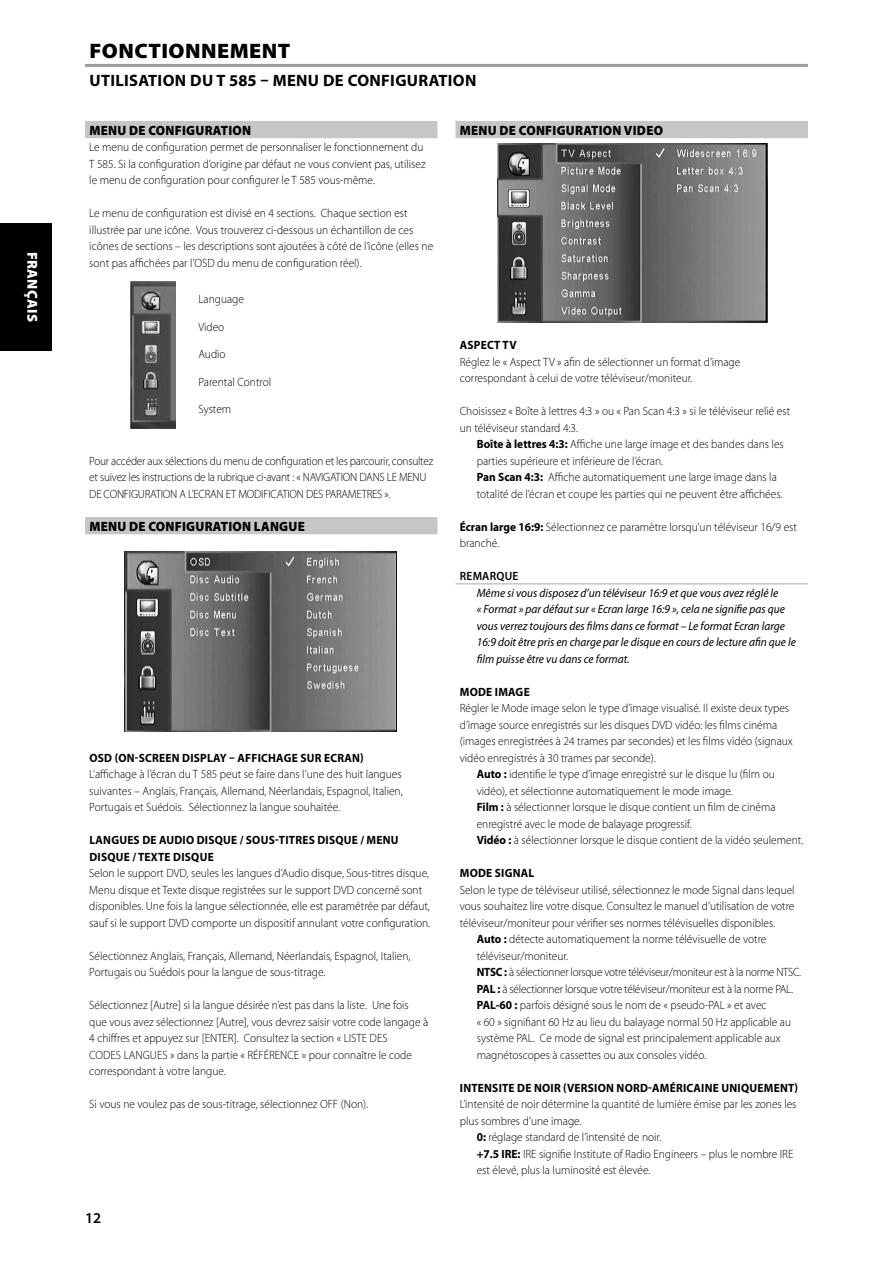
<style>
.page{position:relative;width:893px;height:1263px;background:#fff}
.page>*{position:absolute;margin:0;border:0;box-sizing:border-box;transform-origin:0 0}
.t1{font:900 21px "Myriad Pro";letter-spacing:.02em;color:#000;scale:1.05 1}
.t2{font:700 16.5px "Myriad Pro";color:#000}
.t3{font:600 15px "Myriad Pro";color:#000}
.t4{font:900 14.4px "Myriad Pro";letter-spacing:.02em;color:#fff}
.t5{font:900 13.5px "Myriad Pro";letter-spacing:.02em;color:#000;scale:.95 1}
.t6{font:300 12px/16.5px "Myriad Pro";color:#000;scale:.95 1}
.t7{font:italic 12px/16.5px "Myriad Pro";color:#000;scale:.95 1}
.t8{font:300 12px/16.5px "Myriad Pro";letter-spacing:-.02em;color:#000;scale:.94 1}
.t9{font:700 12px "Myriad Pro";letter-spacing:.02em;color:#000;scale:.95 1}
.t10{font:300 12px "Myriad Pro";letter-spacing:-.02em;color:#000;scale:.93 1}
.t11{font:300 12px "Myriad Pro";letter-spacing:-.02em;color:#000;scale:.95 1}
.t12{font:600 12px "Myriad Pro";letter-spacing:.02em;color:#000;scale:.95 1}
.s1{font-weight:700}
</style>
<div class="page">
<div style="left:85px;top:121px;width:352px;height:17px;background:#c5c6c8"></div>
<div style="left:85px;top:517px;width:352px;height:17px;background:#c5c6c8"></div>
<div style="left:455px;top:121px;width:353px;height:17px;background:#c5c6c8"></div>
<hr style="left:455px;top:583px;width:353px;height:2px;background:#c5c6c8">
<hr style="left:85px;top:64px;width:723px;height:3px;background:#9c9d9f">
<img style="left:124px;top:551px;width:273px;height:180px">
<img style="left:497px;top:144px;width:271px;height:179px">
<img style="left:130px;top:281px;width:46px;height:147px">
<div style="left:0;top:223px;width:51px;height:127px;background:#000"></div>
<p class="t4" style="left:42px;top:252px;width:71px;rotate:90deg">FRANÇAIS</p>
<h1 class="t1" style="left:90px;top:37px;width:193px">foNCTIONNEmENT</h1>
<h2 class="t2" style="left:89px;top:70px;width:10px">UTILISATION</h2>
<h2 class="t2" style="left:190px;top:70px;width:95px">DU T 585 – MENU</h2>
<h2 class="t2" style="left:323px;top:70px;width:45px">DE CONFI</h2>
<h2 class="t2" style="left:395px;top:70px;width:23px">GURATION</h2>
<p class="t5" style="left:89px;top:121px;width:172px">MENU DE CONFIGURATION</p>
<p class="t6" style="left:89px;top:139px;width:356px">Le menu de configuration permet de personnaliser le fonctionnement du<br>T 585. Si la configuration d’origine par défaut ne vous convient pas, utilisez le menu de configuration pour configurer le T 585 vous-même.</p>
<p class="t6" style="left:89px;top:205px;width:364px">Le menu de configuration est divisé en 4 sections. Chaque section est illustrée par une icône. Vous trouverez ci-dessous un échantillon de ces icônes de sections – les descriptions sont ajoutées à côté de l’icône (elles ne sont pas affichées par l’OSD du menu de configuration réel).</p>
<p class="t6" style="left:198px;top:291px;width:49px">Language</p>
<p class="t6" style="left:198px;top:318px;width:29px">Video</p>
<p class="t6" style="left:198px;top:346px;width:30px">Audio</p>
<p class="t6" style="left:198px;top:373px;width:78px">Parental Control</p>
<p class="t6" style="left:198px;top:401px;width:36px">System</p>
<p class="t8" style="left:89px;top:452px;width:367px">Pour accéder aux sélections du menu de configuration et les parcourir, consultez et suivez les instructions de la rubrique ci-avant : « NAVIGATION DANS LE MENU<br>DE CONFIGURATION A L’ECRAN ET MODIFICATION DES PARAMETRES ».</p>
<p class="t5" style="left:89px;top:517px;width:228px">MENU DE CONFIGURATION LANGUE</p>
<p class="t9" style="left:89px;top:750px;width:9px">OSD</p>
<p class="t9" style="left:115px;top:750px;width:48px">(ON-SCREEN</p>
<p class="t9" style="left:182px;top:750px;width:8px">DISPLAY</p>
<p class="t9" style="left:229px;top:750px;width:16px">– AFFI</p>
<p class="t9" style="left:261px;top:750px;width:50px">CHAGE SUR</p>
<p class="t9" style="left:324px;top:750px;width:23px">ECRAN</p>
<p class="t9" style="left:360px;top:750px;width:5px">)</p>
<p class="t6" style="left:89px;top:766px;width:331px;text-align:justify">L’affichage à l’écran du T 585 peut se faire dans l’une des huit langues suivantes – Anglais, Français, Allemand, Néerlandais, Espagnol, Italien, Portugais et Suédois. Sélectionnez la langue souhaitée.</p>
<p class="t9" style="left:89px;top:832px;width:3px">LAN</p>
<p class="t9" style="left:111px;top:832px;width:17px">GUES</p>
<p class="t9" style="left:142px;top:832px;width:26px">DE AUDIO</p>
<p class="t9" style="left:197px;top:832px;width:8px">DISQUE</p>
<p class="t9" style="left:240px;top:832px;width:15px">/ SOUS</p>
<p class="t9" style="left:275px;top:832px;width:12px">-TITRES</p>
<p class="t9" style="left:317px;top:832px;width:8px">DISQUE</p>
<p class="t9" style="left:360px;top:832px;width:16px">/ MENU</p>
<p class="t9" style="left:89px;top:849px;width:8px">DISQUE</p>
<p class="t9" style="left:132px;top:849px;width:14px">/ TEXTE</p>
<p class="t9" style="left:173px;top:849px;width:8px">DISQUE</p>
<p class="t6" style="left:89px;top:865px;width:360px">Selon le support DVD, seules les langues d’Audio disque, Sous-titres disque, Menu disque et Texte disque registrées sur le support DVD concerné sont disponibles. Une fois la langue sélectionnée, elle est paramétrée par défaut, sauf si le support DVD comporte un dispositif annulant votre configuration.</p>
<p class="t6" style="left:89px;top:947px;width:340px">Sélectionnez Anglais, Français, Allemand, Néerlandais, Espagnol, Italien,<br>Portugais ou Suédois pour la langue de sous-titrage.</p>
<p class="t6" style="left:89px;top:997px;width:358px">Sélectionnez [Autre] si la langue désirée n’est pas dans la liste. Une fois que vous avez sélectionnez [Autre], vous devrez saisir votre code langage à 4 chiffres et appuyez sur [ENTER]. Consultez la section « LISTE DES<br>CODES LANGUES » dans la partie « RÉFÉRENCE » pour connaître le code correspondant à votre langue.</p>
<p class="t6" style="left:89px;top:1096px;width:295px">Si vous ne voulez pas de sous-titrage, sélectionnez OFF (Non).</p>
<p class="t3" style="left:85px;top:1208px;width:16px">12</p>
<p class="t5" style="left:460px;top:121px;width:215px">MENU DE CONFIGURATION VIDEO</p>
<p class="t9" style="left:460px;top:337px;width:8px">ASPE</p>
<p class="t9" style="left:487px;top:337px;width:25px">CTTV</p>
<p class="t6" style="left:460px;top:353px;width:297px">Réglez le « Aspect TV » afin de sélectionner un format d’image correspondant à celui de votre téléviseur/moniteur.</p>
<p class="t6" style="left:460px;top:403px;width:349px">Choisissez « Boîte à lettres 4:3 » ou « Pan Scan 4:3 » si le téléviseur relié est un téléviseur standard 4:3.</p>
<p class="t6" style="left:477px;top:436px;width:325px"><span class="s1">Boîte à lettres 4:3:</span> Affiche une large image et des bandes dans les parties supérieure et inférieure de l’écran.<br><span class="s1">Pan Scan 4:3:</span> Affiche automatiquement une large image dans la totalité de l’écran et coupe les parties qui ne peuvent être affichées.</p>
<p class="t6" style="left:460px;top:518px;width:356px"><span class="s1">Écran large 16:9:</span> Sélectionnez ce paramètre lorsqu’un téléviseur 16/9 est branché.</p>
<p class="t12" style="left:460px;top:568px;width:63px">REMARQUE</p>
<p class="t7" style="left:477px;top:584px;width:337px">Même si vous disposez d’un téléviseur 16:9 et que vous avez réglé le<br>« Format » par défaut sur « Ecran large 16:9 », cela ne signifie pas que vous verrez toujours des films dans ce format – Le format Ecran large 16:9 doit être pris en charge par le disque en cours de lecture afin que le film puisse être vu dans ce format.</p>
<p class="t9" style="left:460px;top:684px;width:10px">MODE</p>
<p class="t9" style="left:495px;top:684px;width:37px">IMAGE</p>
<p class="t6" style="left:460px;top:700px;width:352px">Régler le Mode image selon le type d’image visualisé. Il existe deux types d’image source enregistrés sur les disques DVD vidéo: les films cinéma (images enregistrées à 24 trames par secondes) et les films vidéo (signaux vidéo enregistrés à 30 trames par seconde).</p>
<p class="t6" style="left:477px;top:766px;width:345px"><span class="s1">Auto :</span> identifie le type d’image enregistré sur le disque lu (film ou vidéo), et sélectionne automatiquement le mode image.<br><span class="s1">Film :</span> à sélectionner lorsque le disque contient un film de cinéma enregistré avec le mode de balayage progressif.<br><span class="s1">Vidéo :</span> à sélectionner lorsque le disque contient de la vidéo seulement.</p>
<p class="t9" style="left:460px;top:865px;width:4px">MODE</p>
<p class="t9" style="left:495px;top:865px;width:28px">SIGNAL</p>
<p class="t6" style="left:460px;top:881px;width:354px">Selon le type de téléviseur utilisé, sélectionnez le mode Signal dans lequel</p>
<p class="t6" style="left:460px;top:898px;width:354px">vous souhaitez lire votre disque. Consultez le manuel d’utilisation de votre</p>
<p class="t6" style="left:460px;top:914px;width:333px">téléviseur/moniteur pour vérifier ses normes télévisuelles disponibles.</p>
<p class="t6" style="left:477px;top:931px;width:306px"><span class="s1">Auto :</span> détecte automatiquement la norme télévisuelle de votre</p>
<p class="t6" style="left:477px;top:947px;width:98px">téléviseur/moniteur.</p>
<p class="t10" style="left:477px;top:965px;width:350px"><span class="s1">NTSC :</span> à sélectionner lorsque votre téléviseur/moniteur est à la norme NTSC.</p>
<p class="t11" style="left:477px;top:981px;width:334px"><span class="s1">PAL :</span> à sélectionner lorsque votre téléviseur/moniteur est à la norme PAL.</p>
<p class="t9" style="left:477px;top:997px;width:3px">PAL</p>
<p class="t6" style="left:477px;top:997px;width:332px;text-indent:19px"><span class="s1">-60 :</span> parfois désigné sous le nom de « pseudo-PAL » et avec<br>« 60 » signifiant 60 Hz au lieu du balayage normal 50 Hz applicable au système PAL. Ce mode de signal est principalement applicable aux magnétoscopes à cassettes ou aux consoles vidéo.</p>
<p class="t9" style="left:460px;top:1080px;width:2px">INTENSITE</p>
<p class="t9" style="left:517px;top:1080px;width:26px">DE NOIR</p>
<p class="t9" style="left:563px;top:1080px;width:249px">(version nord-américaine uniquement)</p>
<p class="t6" style="left:460px;top:1096px;width:356px">L’intensité de noir détermine la quantité de lumière émise par les zones les</p>
<p class="t6" style="left:460px;top:1112px;width:130px">plus sombres d’une image.</p>
<p class="t6" style="left:477px;top:1129px;width:196px"><span class="s1">0:</span> réglage standard de l’intensité de noir.</p>
<p class="t6" style="left:477px;top:1145px;width:335px"><span class="s1">+7.5 IRE:</span> IRE signifie Institute of Radio Engineers – plus le nombre IRE</p>
<p class="t6" style="left:477px;top:1162px;width:184px">est élevé, plus la luminosité est élevée.</p>
</div>
